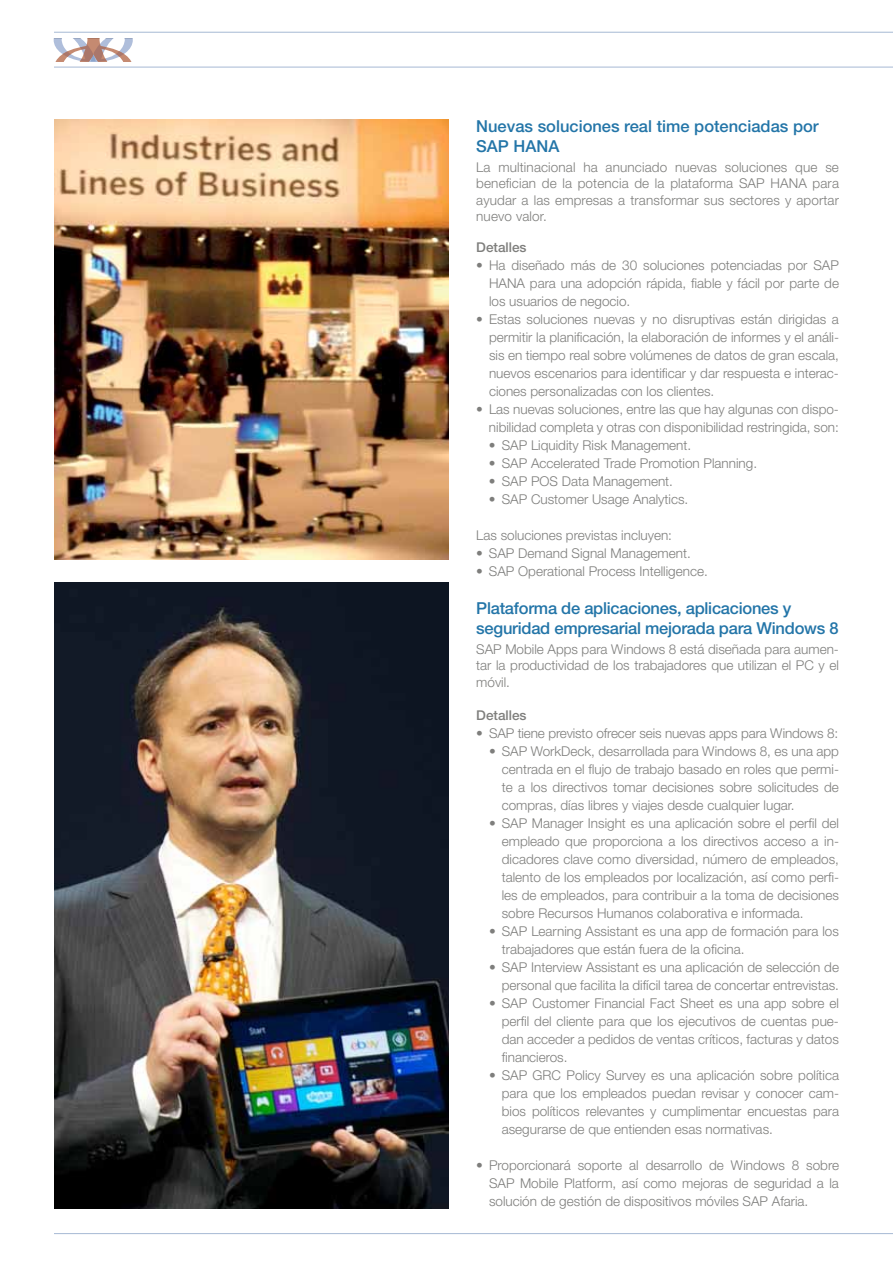
<style>
.page{position:relative;width:893px;height:1263px;background:#fff}
.page>*{position:absolute;margin:0;border:0;box-sizing:border-box;transform-origin:0 0}
.t1{font:500 16.5px/19.8px "Helvetica Neue";letter-spacing:-.015em;color:#2375a8}
.t2{font:300 13.5px/18px "Helvetica Neue";color:#7e7e7c;text-align:justify}
.t3{font:500 13.5px "Helvetica Neue";color:#7e7e7c}
</style>
<div class="page">
<svg style="left:54px;top:39px;width:79px;height:22px"></svg>
<hr style="left:54px;top:67px;width:839px;height:1px;background:#a6b9d4">
<hr style="left:54px;top:32px;width:839px;height:1px;background:#a6b9d4">
<hr style="left:54px;top:1233px;width:839px;height:1px;background:#a6b9d4">
<img style="left:54px;top:583px;width:395px;height:626px">
<img style="left:54px;top:119px;width:395px;height:440px">
<p class="t1" style="left:476px;top:116px;width:344px">Nuevas soluciones real time potenciadas por<br>SAP HANA</p>
<p class="t2" style="left:476px;top:159px;width:364px;line-height:16.2px">La multinacional ha anunciado nuevas soluciones que se benefician de la potencia de la plataforma SAP HANA para ayudar a las empresas a transformar sus sectores y aportar nuevo valor.</p>
<p class="t3" style="left:476px;top:239px;width:52px">Detalles</p>
<p class="t2" style="left:489px;top:256px;width:351px;text-indent:-13px">• Ha diseñado más de 30 soluciones potenciadas por SAP HANA para una adopción rápida, fiable y fácil por parte de los usuarios de negocio.</p>
<p class="t2" style="left:489px;top:310px;width:351px;text-indent:-13px">• Estas soluciones nuevas y no disruptivas están dirigidas a permitir la planificación, la elaboración de informes y el análi&shy;sis en tiempo real sobre volúmenes de datos de gran escala, nuevos escenarios para identificar y dar respuesta e interac&shy;ciones personalizadas con los clientes.</p>
<p class="t2" style="left:476px;top:400px;width:364px;text-align:right">• Las nuevas soluciones, entre las que hay algunas con dispo&shy;nibilidad completa y otras con disponibilidad restringida, son:</p>
<p class="t2" style="left:489px;top:436px;width:204px">• SAP Liquidity Risk Management.</p>
<p class="t2" style="left:489px;top:454px;width:270px">• SAP Accelerated Trade Promotion Planning.</p>
<p class="t2" style="left:489px;top:472px;width:186px">• SAP POS Data Management.</p>
<p class="t2" style="left:489px;top:490px;width:201px">• SAP Customer Usage Analytics.</p>
<p class="t2" style="left:476px;top:526px;width:197px">Las soluciones previstas incluyen:</p>
<p class="t2" style="left:476px;top:544px;width:216px">• SAP Demand Signal Management.</p>
<p class="t2" style="left:476px;top:562px;width:233px">• SAP Operational Process Intelligence.</p>
<p class="t1" style="left:476px;top:598px;width:364px">Plataforma de aplicaciones, aplicaciones y seguridad empresarial mejorada para Windows 8</p>
<p class="t2" style="left:476px;top:641px;width:364px;line-height:16.2px">SAP Mobile Apps para Windows 8 está diseñada para aumen&shy;tar la productividad de los trabajadores que utilizan el PC y el móvil.</p>
<p class="t3" style="left:476px;top:707px;width:52px">Detalles</p>
<p class="t2" style="left:476px;top:724px;width:363px">• SAP tiene previsto ofrecer seis nuevas apps para Windows 8:</p>
<p class="t2" style="left:502px;top:742px;width:339px;text-indent:-13px">• SAP WorkDeck, desarrollada para Windows 8, es una app centrada en el flujo de trabajo basado en roles que permi&shy;te a los directivos tomar decisiones sobre solicitudes de compras, días libres y viajes desde cualquier lugar.</p>
<p class="t2" style="left:502px;top:814px;width:339px;text-indent:-13px">• SAP Manager Insight es una aplicación sobre el perfil del empleado que proporciona a los directivos acceso a in&shy;dicadores clave como diversidad, número de empleados, talento de los empleados por localización, así como perfi&shy;les de empleados, para contribuir a la toma de decisiones sobre Recursos Humanos colaborativa e informada.</p>
<p class="t2" style="left:502px;top:922px;width:339px;text-indent:-13px">• SAP Learning Assistant es una app de formación para los trabajadores que están fuera de la oficina.</p>
<p class="t2" style="left:489px;top:958px;width:351px;text-align:right">• SAP Interview Assistant es una aplicación de selección de personal que facilita la difícil tarea de concertar entrevistas.</p>
<p class="t2" style="left:502px;top:994px;width:339px;text-indent:-13px">• SAP Customer Financial Fact Sheet es una app sobre el perfil del cliente para que los ejecutivos de cuentas pue&shy;dan acceder a pedidos de ventas críticos, facturas y datos financieros.</p>
<p class="t2" style="left:502px;top:1066px;width:339px;text-indent:-13px">• SAP GRC Policy Survey es una aplicación sobre política para que los empleados puedan revisar y conocer cam&shy;bios políticos relevantes y cumplimentar encuestas para asegurarse de que entienden esas normativas.</p>
<p class="t2" style="left:489px;top:1156px;width:351px;text-indent:-13px">• Proporcionará soporte al desarrollo de Windows 8 sobre SAP Mobile Platform, así como mejoras de seguridad a la solución de gestión de dispositivos móviles SAP Afaria.</p>
</div>
